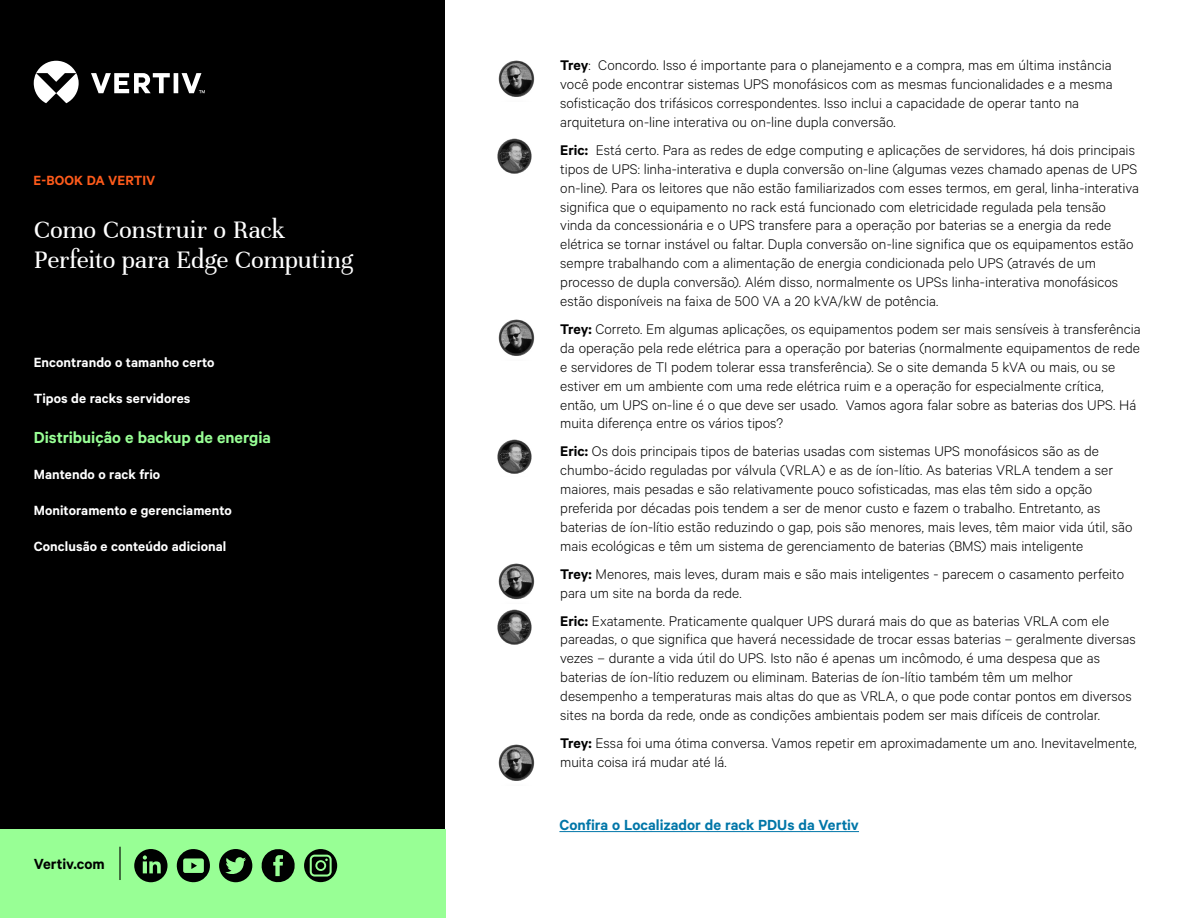
<style>
.page{position:relative;width:1188px;height:918px;background:#fff}
.page>*{position:absolute;margin:0;border:0;box-sizing:border-box;transform-origin:0 0}
.t1{font:27px/30px "Unna";letter-spacing:-.005em;color:#fff}
.t2{font:600 18px "Calibre";letter-spacing:-.005em;color:#98ff95}
.t3{font:600 16.5px "Calibre";color:#0076a8}
.t4{font:600 16.5px "Calibre";color:#000}
.t5{font:300 15.75px/18.9px "Calibre";color:#000}
.t6{font:600 15px "Calibre";letter-spacing:.005em;color:#fff}
.t7{font:600 15px "Calibre";color:#fe5b1b}
.s1{font-weight:600}
</style>
<div class="page">
<div style="left:0;top:0;width:444px;height:918px;background:#000"></div>
<svg style="left:34px;top:61px;width:171px;height:42px"></svg>
<div style="left:0;top:830px;width:446px;height:88px;background:#98ff95"></div>
<hr style="left:119px;top:847px;width:2px;height:33px;background:#000">
<img style="left:497px;top:139px;width:35px;height:35px">
<img style="left:497px;top:440px;width:35px;height:34px">
<img style="left:497px;top:610px;width:35px;height:35px">
<img style="left:498px;top:61px;width:37px;height:36px">
<img style="left:498px;top:320px;width:37px;height:36px">
<img style="left:498px;top:563px;width:37px;height:37px">
<img style="left:498px;top:745px;width:37px;height:36px">
<hr style="left:559px;top:831px;width:300px;height:1px;background:#0076a8">
<svg style="left:134px;top:849px;width:34px;height:33px"></svg>
<svg style="left:177px;top:849px;width:33px;height:34px"></svg>
<svg style="left:219px;top:849px;width:33px;height:33px"></svg>
<svg style="left:262px;top:849px;width:33px;height:33px"></svg>
<svg style="left:304px;top:849px;width:33px;height:33px"></svg>
<p class="t7" style="left:34px;top:172px;width:123px">E-BOOK DA VERTIV</p>
<h1 class="t1" style="left:34px;top:215px;width:321px">Como Construir o Rack<br>Perfeito para Edge Computing</h1>
<p class="t6" style="left:34px;top:354px;width:182px">Encontrando o tamanho certo</p>
<p class="t6" style="left:34px;top:390px;width:158px">Tipos de racks servidores</p>
<p class="t2" style="left:34px;top:427px;width:239px">Distribuição e backup de energia</p>
<p class="t6" style="left:34px;top:465px;width:128px">Mantendo o rack frio</p>
<p class="t6" style="left:34px;top:501px;width:200px">Monitoramento e gerenciamento</p>
<p class="t6" style="left:34px;top:537px;width:194px">Conclusão e conteúdo adicional</p>
<p class="t4" style="left:34px;top:854px;width:73px">Vertiv.com</p>
<p class="t5" style="left:560px;top:55px;width:554px"><span class="s1">Trey</span>: Concordo. Isso é importante para o planejamento e a compra, mas em última instância você pode encontrar sistemas UPS monofásicos com as mesmas funcionalidades e a mesma sofisticação dos trifásicos correspondentes. Isso inclui a capacidade de operar tanto na arquitetura on-line interativa ou on-line dupla conversão.</p>
<p class="t5" style="left:560px;top:140px;width:580px"><span class="s1">Eric:</span> Está certo. Para as redes de edge computing e aplicações de servidores, há dois principais tipos de UPS: linha-interativa e dupla conversão on-line (algumas vezes chamado apenas de UPS on-line). Para os leitores que não estão familiarizados com esses termos, em geral, linha-interativa significa que o equipamento no rack está funcionado com eletricidade regulada pela tensão vinda da concessionária e o UPS transfere para a operação por baterias se a energia da rede elétrica se tornar instável ou faltar. Dupla conversão on-line significa que os equipamentos estão sempre trabalhando com a alimentação de energia condicionada pelo UPS (através de um processo de dupla conversão). Além disso, normalmente os UPSs linha-interativa monofásicos estão disponíveis na faixa de 500 VA a 20 kVA/kW de potência.</p>
<p class="t5" style="left:560px;top:319px;width:582px"><span class="s1">Trey:</span> Correto. Em algumas aplicações, os equipamentos podem ser mais sensíveis à transferência da operação pela rede elétrica para a operação por baterias (normalmente equipamentos de rede e servidores de TI podem tolerar essa transferência). Se o site demanda 5 kVA ou mais, ou se estiver em um ambiente com uma rede elétrica ruim e a operação for especialmente crítica, então, um UPS on-line é o que deve ser usado. Vamos agora falar sobre as baterias dos UPS. Há muita diferença entre os vários tipos?</p>
<p class="t5" style="left:560px;top:441px;width:574px"><span class="s1">Eric:</span> Os dois principais tipos de baterias usadas com sistemas UPS monofásicos são as de chumbo-ácido reguladas por válvula (VRLA) e as de íon-lítio. As baterias VRLA tendem a ser maiores, mais pesadas e são relativamente pouco sofisticadas, mas elas têm sido a opção preferida por décadas pois tendem a ser de menor custo e fazem o trabalho. Entretanto, as baterias de íon-lítio estão reduzindo o gap, pois são menores, mais leves, têm maior vida útil, são mais ecológicas e têm um sistema de gerenciamento de baterias (BMS) mais inteligente</p>
<p class="t5" style="left:560px;top:564px;width:565px"><span class="s1">Trey:</span> Menores, mais leves, duram mais e são mais inteligentes - parecem o casamento perfeito para um site na borda da rede.</p>
<p class="t5" style="left:560px;top:610px;width:577px"><span class="s1">Eric:</span> Exatamente. Praticamente qualquer UPS durará mais do que as baterias VRLA com ele pareadas, o que significa que haverá necessidade de trocar essas baterias – geralmente diversas vezes – durante a vida útil do UPS. Isto não é apenas um incômodo, é uma despesa que as baterias de íon-lítio reduzem ou eliminam. Baterias de íon-lítio também têm um melhor desempenho a temperaturas mais altas do que as VRLA, o que pode contar pontos em diversos sites na borda da rede, onde as condições ambientais podem ser mais difíceis de controlar.</p>
<p class="t5" style="left:560px;top:733px;width:578px"><span class="s1">Trey:</span> Essa foi uma ótima conversa. Vamos repetir em aproximadamente um ano. Inevitavelmente, muita coisa irá mudar até lá.</p>
<p class="t3" style="left:559px;top:815px;width:301px">Confira o Localizador de rack PDUs da Vertiv</p>
</div>
